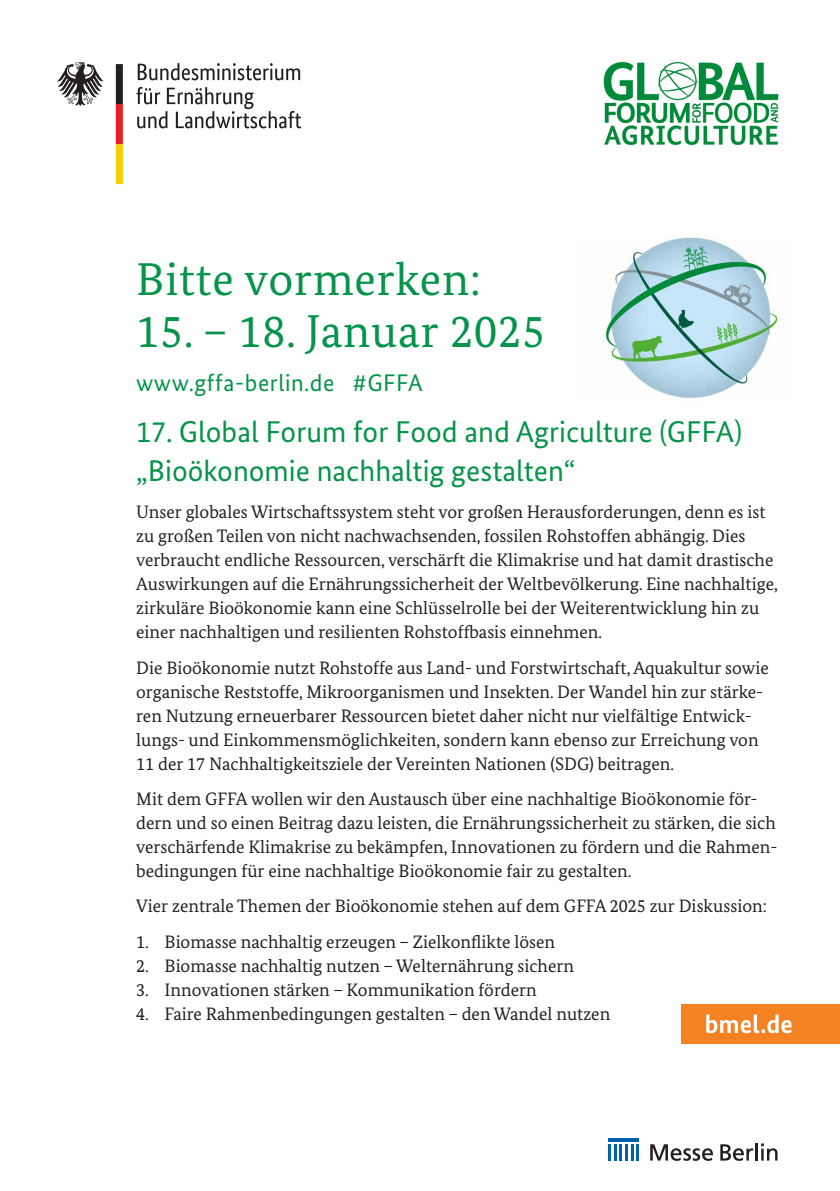
<style>
.page{position:relative;width:840px;height:1191px;background:#fff}
.page>*{position:absolute;margin:0;border:0;box-sizing:border-box;transform-origin:0 0}
.t1{font:46px "Bundes Serif";letter-spacing:.02em;color:#06934a}
.t2{font:30px/39px "Bundes Sans";color:#06934a}
.t3{font:24px "Bundes Sans";letter-spacing:.02em;color:#06934a}
.t4{font:18px/24px "Bundes Serif";color:#231f20}
</style>
<div class="page">
<hr style="left:754px;top:1143px;width:3px;height:17px;background:#231f20">
<svg style="left:761px;top:1143px;width:16px;height:17px"></svg>
<svg style="left:720px;top:1144px;width:32px;height:16px"></svg>
<svg style="left:650px;top:1144px;width:62px;height:16px"></svg>
<hr style="left:608px;top:1138px;width:30px;height:3px;background:#0161aa">
<hr style="left:608px;top:1144px;width:3px;height:16px;background:#0161aa">
<hr style="left:613px;top:1144px;width:3px;height:16px;background:#0161aa">
<hr style="left:619px;top:1144px;width:3px;height:16px;background:#0161aa">
<hr style="left:624px;top:1144px;width:3px;height:16px;background:#0161aa">
<hr style="left:630px;top:1144px;width:3px;height:16px;background:#0161aa">
<svg style="left:636px;top:1144px;width:2px;height:16px"></svg>
<img style="left:603px;top:61px;width:176px;height:85px">
<svg style="left:136px;top:63px;width:165px;height:65px"></svg>
<svg style="left:57px;top:62px;width:47px;height:44px"></svg>
<svg style="left:116px;top:64px;width:7px;height:120px"></svg>
<img style="left:604px;top:237px;width:176px;height:161px">
<div style="left:680px;top:1003px;width:159px;height:40px;background:#f58220"></div>
<svg style="left:706px;top:1014px;width:85px;height:19px"></svg>
<h1 class="t1" style="left:136px;top:251px;width:346px">Bitte vormerken:</h1>
<h1 class="t1" style="left:136px;top:303px;width:410px">15. – 18. Januar 2025</h1>
<h3 class="t3" style="left:136px;top:368px;width:288px">www.gffa-berlin.de #GFFA</h3>
<h2 class="t2" style="left:136px;top:412px;width:607px">17. Global Forum for Food and Agriculture (GFFA) „Bioökonomie nachhaltig gestalten“</h2>
<p class="t4" style="left:136px;top:500px;width:642px">Unser globales Wirtschaftssystem steht vor großen Herausforderungen, denn es ist zu großen Teilen von nicht nachwachsenden, fossilen Rohstoffen abhängig. Dies verbraucht endliche Ressourcen, verschärft die Klimakrise und hat damit drastische Auswirkungen auf die Ernährungssicherheit der Weltbevölkerung. Eine nachhaltige, zirkuläre Bioökonomie kann eine Schlüsselrolle bei der Weiterentwicklung hin zu einer nachhaltigen und resilienten Rohstoffbasis einnehmen.</p>
<p class="t4" style="left:136px;top:655px;width:633px">Die Bioökonomie nutzt Rohstoffe aus Land- und Forstwirtschaft, Aquakultur sowie organische Reststoffe, Mikroorganismen und Insekten. Der Wandel hin zur stärke&shy;ren Nutzung erneuerbarer Ressourcen bietet daher nicht nur vielfältige Entwick&shy;lungs- und Einkommensmöglichkeiten, sondern kann ebenso zur Erreichung von 11 der 17 Nachhaltigkeitsziele der Vereinten Nationen (SDG) beitragen.</p>
<p class="t4" style="left:136px;top:786px;width:642px">Mit dem GFFA wollen wir den Austausch über eine nachhaltige Bioökonomie för&shy;dern und so einen Beitrag dazu leisten, die Ernährungssicherheit zu stärken, die sich verschärfende Klimakrise zu bekämpfen, Innovationen zu fördern und die Rahmen&shy;bedingungen für eine nachhaltige Bioökonomie fair zu gestalten.</p>
<p class="t4" style="left:136px;top:894px;width:631px">Vier zentrale Themen der Bioökonomie stehen auf dem GFFA 2025 zur Diskussion:</p>
<p class="t4" style="left:136px;top:929px;width:420px">1. Biomasse nachhaltig erzeugen – Zielkonflikte lösen</p>
<p class="t4" style="left:136px;top:953px;width:439px">2. Biomasse nachhaltig nutzen – Welternährung sichern</p>
<p class="t4" style="left:136px;top:977px;width:401px">3. Innovationen stärken – Kommunikation fördern</p>
<p class="t4" style="left:136px;top:1001px;width:475px">4. Faire Rahmenbedingungen gestalten – den Wandel nutzen</p>
</div>
